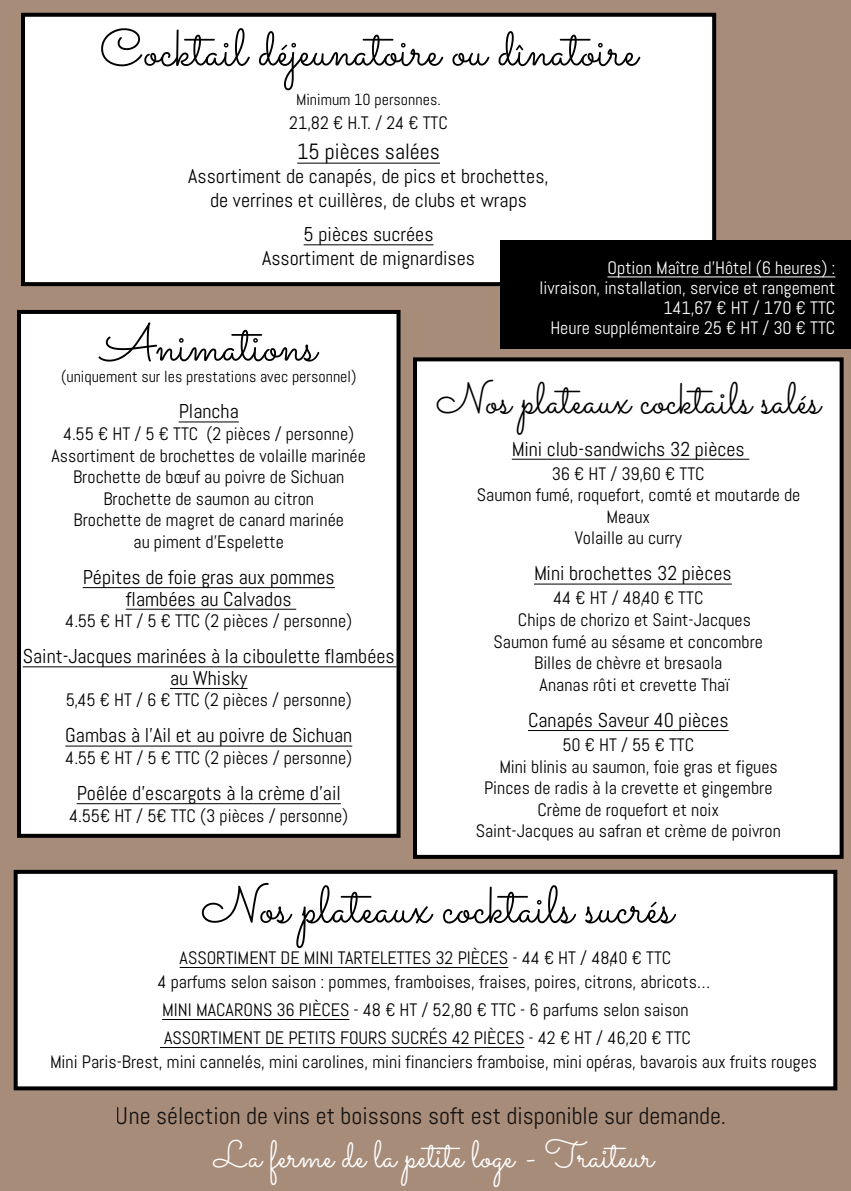
<style>
.page{position:relative;width:851px;height:1191px;background:#fff}
.page>*{position:absolute;margin:0;border:0;box-sizing:border-box;transform-origin:0 0}
.t1{font:52px "Sacramento";color:#000}
.t2{font:44px "Sacramento";color:#000}
.t3{font:38px "Sacramento";color:#fff}
.t4{font:24px "Abel";color:#000}
.t5{font:22px "Abel";color:#000}
.t6{font:20px/24px "Abel";color:#000;text-align:center}
.t7{font:18px/21.6px "Abel";color:#000}
.t8{font:18px/20px "Abel";color:#fff;text-align:right}
.t9{font:16px "Abel";color:#000}
</style>
<div class="page">
<div style="left:0;top:0;width:850px;height:1191px;background:#a78c7a"></div>
<div style="left:23px;top:15px;width:691px;height:269px;background:#fff"></div>
<hr style="left:297px;top:163px;width:143px;height:1px;background:#000">
<hr style="left:303px;top:244px;width:130px;height:1px;background:#000">
<div style="left:21px;top:13px;width:695px;height:273px;border:4px solid #000"></div>
<div style="left:415px;top:359px;width:426px;height:498px;background:#fff"></div>
<hr style="left:511px;top:459px;width:238px;height:1px;background:#000">
<hr style="left:534px;top:583px;width:197px;height:1px;background:#000">
<hr style="left:528px;top:730px;width:200px;height:1px;background:#000">
<div style="left:413px;top:357px;width:430px;height:502px;border:4px solid #000"></div>
<div style="left:16px;top:872px;width:819px;height:216px;background:#fff"></div>
<hr style="left:180px;top:967px;width:328px;height:1px;background:#000">
<hr style="left:162px;top:1019px;width:187px;height:1px;background:#000">
<hr style="left:160px;top:1047px;width:364px;height:1px;background:#000">
<div style="left:14px;top:870px;width:823px;height:220px;border:4px solid #000"></div>
<div style="left:19px;top:312px;width:379px;height:524px;background:#fff"></div>
<hr style="left:179px;top:421px;width:60px;height:1px;background:#000">
<hr style="left:83px;top:587px;width:252px;height:1px;background:#000">
<hr style="left:126px;top:609px;width:170px;height:1px;background:#000">
<hr style="left:23px;top:666px;width:373px;height:1px;background:#000">
<hr style="left:170px;top:688px;width:77px;height:1px;background:#000">
<hr style="left:65px;top:745px;width:287px;height:1px;background:#000">
<hr style="left:77px;top:803px;width:264px;height:1px;background:#000">
<div style="left:17px;top:310px;width:383px;height:528px;border:4px solid #000"></div>
<div style="left:500px;top:241px;width:350px;height:108px;background:#000"></div>
<hr style="left:607px;top:276px;width:228px;height:1px;background:#fff">
<h1 class="t1" style="left:100px;top:17px;width:539px">Cocktail déjeunatoire ou dînatoire</h1>
<p class="t9" style="left:296px;top:89px;width:146px">Minimum 10 personnes.</p>
<p class="t7" style="left:289px;top:112px;width:160px">21,82 € H.T. / 24 € TTC</p>
<p class="t5" style="left:297px;top:138px;width:144px">15 pièces salées</p>
<p class="t6" style="left:188px;top:164px;width:362px">Assortiment de canapés, de pics et brochettes, de verrines et cuillères, de clubs et wraps</p>
<p class="t6" style="left:262px;top:222px;width:214px">5 pièces sucrées<br>Assortiment de mignardises</p>
<p class="t8" style="left:539px;top:257px;width:297px">Option Maître d’Hôtel (6 heures) :<br>livraison, installation, service et rangement 141,67 € HT / 170 € TTC<br>Heure supplémentaire 25 € HT / 30 € TTC</p>
<h1 class="t1" style="left:101px;top:312px;width:217px">Animations</h1>
<p class="t9" style="left:61px;top:367px;width:297px">(uniquement sur les prestations avec personnel)</p>
<p class="t6" style="left:179px;top:399px;width:62px">Plancha</p>
<p class="t7" style="left:51px;top:423px;width:316px;text-align:center">4.55 € HT / 5 € TTC (2 pièces / personne)<br>Assortiment de brochettes de volaille marinée Brochette de bœuf au poivre de Sichuan Brochette de saumon au citron<br>Brochette de magret de canard marinée<br>au piment d’Espelette</p>
<p class="t6" style="left:83px;top:566px;width:253px;line-height:21.6px">Pépites de foie gras aux pommes flambées au Calvados</p>
<p class="t7" style="left:65px;top:610px;width:288px">4.55 € HT / 5 € TTC (2 pièces / personne)</p>
<p class="t6" style="left:23px;top:645px;width:373px;line-height:21.6px">Saint-Jacques marinées à la ciboulette flambées au Whisky</p>
<p class="t7" style="left:66px;top:689px;width:287px">5,45 € HT / 6 € TTC (2 pièces / personne)</p>
<p class="t6" style="left:65px;top:723px;width:288px">Gambas à l’Ail et au poivre de Sichuan</p>
<p class="t7" style="left:65px;top:747px;width:288px">4.55 € HT / 5 € TTC (2 pièces / personne)</p>
<p class="t6" style="left:77px;top:781px;width:265px">Poêlée d’escargots à la crème d’ail</p>
<p class="t7" style="left:69px;top:804px;width:280px">4.55€ HT / 5€ TTC (3 pièces / personne)</p>
<h2 class="t2" style="left:436px;top:372px;width:385px">Nos plateaux cocktails salés</h2>
<p class="t6" style="left:511px;top:437px;width:234px">Mini club-sandwichs 32 pièces</p>
<p class="t7" style="left:552px;top:462px;width:154px">36 € HT / 39,60 € TTC</p>
<p class="t7" style="left:477px;top:484px;width:325px">Saumon fumé, roquefort, comté et moutarde de</p>
<p class="t7" style="left:606px;top:506px;width:45px">Meaux</p>
<p class="t7" style="left:574px;top:527px;width:108px">Volaille au curry</p>
<p class="t6" style="left:534px;top:561px;width:199px">Mini brochettes 32 pièces</p>
<p class="t7" style="left:553px;top:587px;width:152px">44 € HT / 48,40 € TTC</p>
<p class="t7" style="left:518px;top:609px;width:234px">Chips de chorizo et Saint-Jacques</p>
<p class="t7" style="left:493px;top:630px;width:271px">Saumon fumé au sésame et concombre</p>
<p class="t7" style="left:534px;top:652px;width:190px">Billes de chèvre et bresaola</p>
<p class="t7" style="left:539px;top:674px;width:191px">Ananas rôti et crevette Thaï</p>
<p class="t6" style="left:528px;top:708px;width:202px">Canapés Saveur 40 pièces</p>
<p class="t7" style="left:562px;top:734px;width:133px">50 € HT / 55 € TTC</p>
<p class="t7" style="left:499px;top:755px;width:280px">Mini blinis au saumon, foie gras et figues</p>
<p class="t7" style="left:484px;top:777px;width:290px">Pinces de radis à la crevette et gingembre</p>
<p class="t7" style="left:537px;top:798px;width:183px">Crème de roquefort et noix</p>
<p class="t7" style="left:475px;top:820px;width:306px">Saint-Jacques au safran et crème de poivron</p>
<h1 class="t1" style="left:201px;top:874px;width:473px">Nos plateaux cocktails sucrés</h1>
<p class="t7" style="left:157px;top:946px;width:554px;line-height:24px;text-indent:22px">ASSORTIMENT DE MINI TARTELETTES 32 PIÈCES - 44 € HT / 48,40 € TTC<br>4 parfums selon saison : pommes, framboises, fraises, poires, citrons, abricots…</p>
<p class="t7" style="left:162px;top:996px;width:530px;line-height:28px">MINI MACARONS 36 PIÈCES - 48 € HT / 52,80 € TTC - 6 parfums selon saison<br>ASSORTIMENT DE PETITS FOURS SUCRÉS 42 PIÈCES - 42 € HT / 46,20 € TTC</p>
<p class="t7" style="left:50px;top:1051px;width:768px">Mini Paris-Brest, mini cannelés, mini carolines, mini financiers framboise, mini opéras, bavarois aux fruits rouges</p>
<h3 class="t4" style="left:116px;top:1100px;width:611px">Une sélection de vins et boissons soft est disponible sur demande.</h3>
<h3 class="t3" style="left:214px;top:1131px;width:441px">La ferme de la petite loge - Traiteur</h3>
</div>
